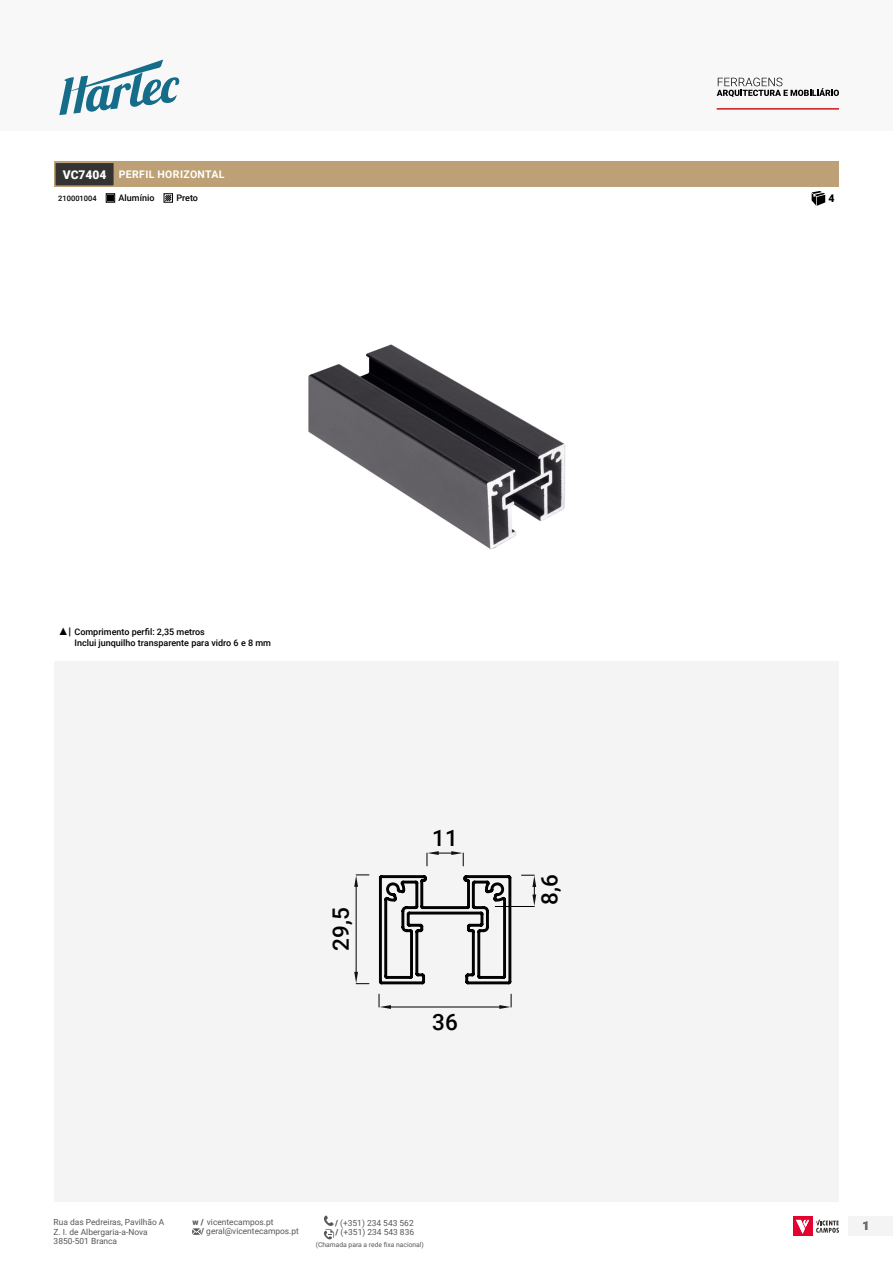
<style>
.page{position:relative;width:893px;height:1263px;background:#fff}
.page>*{position:absolute;margin:0;border:0;box-sizing:border-box;transform-origin:0 0}
.t1{font:500 22.5px "Roboto";color:#000}
.t2{font:900 12px "Roboto";color:#575756}
.t3{font:700 10.5px "Roboto";letter-spacing:.035em;color:#fff}
.t4{font:10.5px "Times New Roman";color:#000}
.t5{font:900 10.5px "Roboto";color:#000}
.t6{font:500 9px/10.8px "Roboto";color:#000}
.t7{font:8.4px/9.6px "Roboto";color:#575756}
.t8{font:500 7.5px "Roboto";color:#000}
.t9{font:6.75px "Roboto";color:#575756}
.s1{font-weight:900;font-size:12px}
.s2{font-family:"Roboto";font-weight:900}
.s3{font-weight:900}
</style>
<div class="page">
<div style="left:0;top:0;width:893px;height:131px;background:#f8f8f8"></div>
<svg style="left:59px;top:60px;width:120px;height:55px"></svg>
<div style="left:849px;top:1216px;width:44px;height:20px;background:#f4f4f4"></div>
<svg style="left:717px;top:78px;width:122px;height:19px"></svg>
<hr style="left:717px;top:108px;width:122px;height:2px;background:#cd1719">
<div style="left:793px;top:1216px;width:19px;height:20px;background:#e4032e"></div>
<svg style="left:796px;top:1220px;width:13px;height:14px"></svg>
<svg style="left:816px;top:1219px;width:23px;height:14px"></svg>
<svg style="left:192px;top:1228px;width:9px;height:7px"></svg>
<svg style="left:324px;top:1215px;width:10px;height:24px"></svg>
<img style="left:308px;top:344px;width:258px;height:206px">
<div style="left:54px;top:162px;width:785px;height:25px;background:#bea076"></div>
<div style="left:54px;top:162px;width:61px;height:25px;background:#333332;border:2px solid #bea076"></div>
<svg style="left:812px;top:191px;width:13px;height:15px"></svg>
<div style="left:106px;top:193px;width:9px;height:10px;border:1px solid #000"></div>
<div style="left:107px;top:195px;width:7px;height:6px;border:1px solid #000"></div>
<svg style="left:163px;top:193px;width:10px;height:10px"></svg>
<div style="left:54px;top:661px;width:785px;height:540px;background:#f4f4f4"></div>
<svg style="left:378px;top:875px;width:134px;height:110px"></svg>
<hr style="left:386px;top:1006px;width:118px;height:1px;background:#000">
<svg style="left:499px;top:994px;width:13px;height:15px"></svg>
<svg style="left:379px;top:994px;width:12px;height:15px"></svg>
<svg style="left:426px;top:851px;width:38px;height:15px"></svg>
<hr style="left:356px;top:882px;width:1px;height:94px;background:#000">
<svg style="left:354px;top:972px;width:15px;height:12px"></svg>
<svg style="left:354px;top:874px;width:15px;height:13px"></svg>
<hr style="left:495px;top:906px;width:39px;height:1px;background:#000">
<svg style="left:521px;top:875px;width:15px;height:31px"></svg>
<p class="t3" style="left:63px;top:166px;width:163px"><span class="s1">VC7404</span> PERFIL HORIZONTAL</p>
<p class="t8" style="left:58px;top:193px;width:40px">210001004</p>
<p class="t6" style="left:119px;top:192px;width:37px">Alumínio</p>
<p class="t6" style="left:176px;top:192px;width:23px">Preto</p>
<p class="t5" style="left:829px;top:191px;width:8px">4</p>
<p class="t4" style="left:58px;top:624px;width:15px">▲<span class="s2">|</span></p>
<p class="t6" style="left:74px;top:626px;width:198px">Comprimento perfil: 2,35 metros<br>Inclui junquilho transparente para vidro 6 e 8 mm</p>
<h1 class="t1" style="left:325px;top:951px;width:45px;rotate:-90deg">29,5</h1>
<h1 class="t1" style="left:432px;top:822px;width:27px">11</h1>
<h1 class="t1" style="left:432px;top:1006px;width:27px">36</h1>
<p class="t7" style="left:54px;top:1217px;width:112px">Rua das Pedreiras, Pavilhão A</p>
<p class="t7" style="left:335px;top:1217px;width:80px"><span class="s3">/</span> (+351) 234 543 562</p>
<p class="t7" style="left:54px;top:1226px;width:96px">Z. I. de Albergaria-a-Nova<br>3850-501 Branca</p>
<p class="t7" style="left:201px;top:1217px;width:99px;line-height:9.1px;text-indent:-9px"><span class="s3">w /</span> vicentecampos.pt<br><span class="s3">/</span> geral@vicentecampos.pt</p>
<p class="t7" style="left:336px;top:1227px;width:80px"><span class="s3">/</span> (+351) 234 543 836</p>
<p class="t9" style="left:316px;top:1240px;width:110px">(Chamada para a rede fixa nacional)</p>
<h1 class="t1" style="left:534px;top:905px;width:32px;rotate:-90deg">8,6</h1>
<h2 class="t2" style="left:862px;top:1217px;width:8px">1</h2>
</div>
